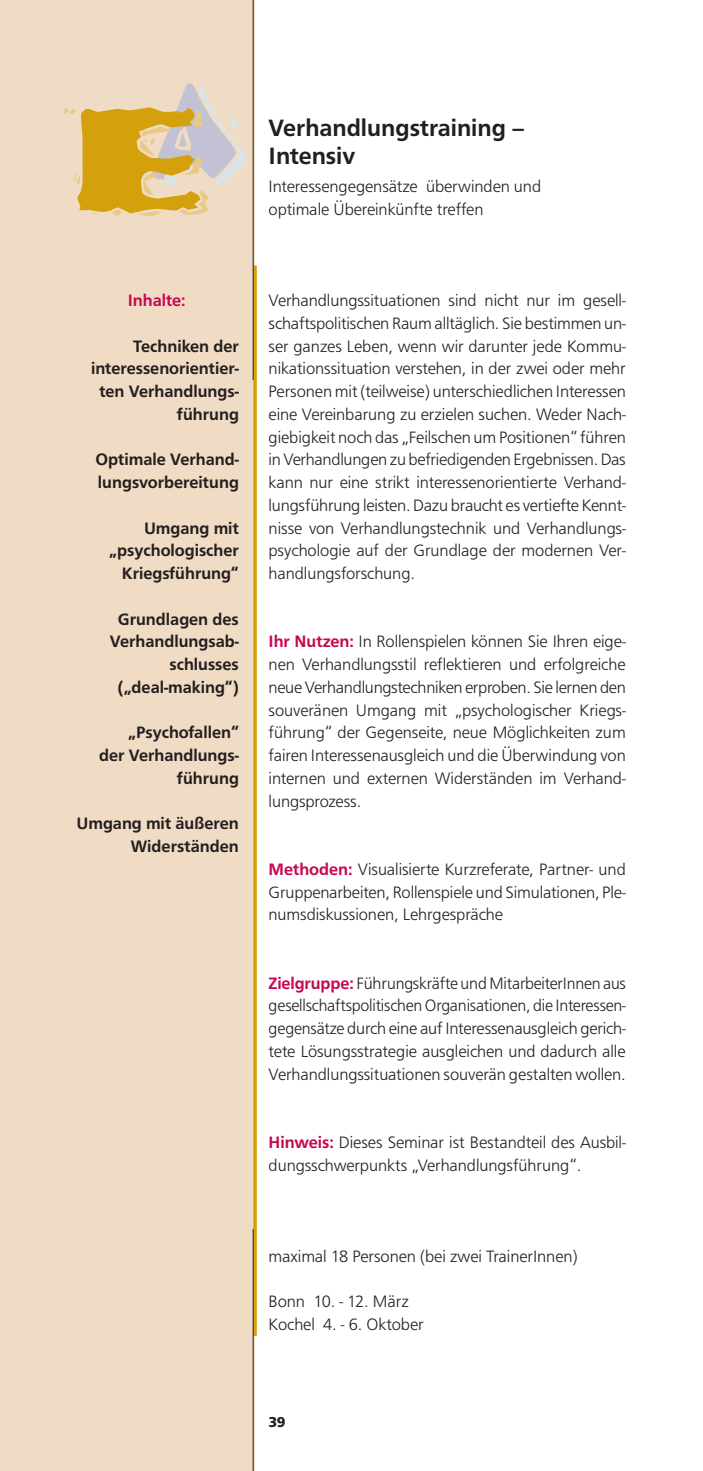
<style>
.page{position:relative;width:703px;height:1471px;background:#fff}
.page>*{position:absolute;margin:0;border:0;box-sizing:border-box;transform-origin:0 0}
.t1{font:500 24.5px/28px "Frutu T Med N18";color:#231f20}
.t2{font:300 17.15px/22.8px "Frutu T Lig N09";letter-spacing:-.005em;color:#231f20;text-align:justify}
.t3{font:500 17.15px/22.8px "Frutu T Med N18";color:#231f20;text-align:right}
.t4{font:500 17.15px "Frutu T Med N18";color:#c70851}
.t5{font:14.88px "Frutu T Bol N09 Bold";color:#231f20}
.s1{font-family:"Frutu T Med N18";font-weight:500;color:#c70851}
</style>
<div class="page">
<div style="left:0;top:0;width:257px;height:1471px;background:#f0dcc4"></div>
<h1 class="t1" style="left:269px;top:116px;width:258px">Verhandlungstraining –<br>Intensiv</h1>
<p class="t2" style="left:269px;top:176px;width:274px">Interessengegensätze überwinden und optimale Übereinkünfte treffen</p>
<p class="t4" style="left:128px;top:293px;width:59px">Inhalte:</p>
<p class="t3" style="left:91px;top:336px;width:149px">Techniken der interessenorientier&shy;ten Verhandlungs&shy;führung</p>
<p class="t3" style="left:95px;top:449px;width:145px;text-align:left">Optimale Verhand&shy;lungsvorbereitung</p>
<p class="t3" style="left:109px;top:518px;width:131px">Umgang mit „psychologischer<br>Kriegsführung“</p>
<p class="t3" style="left:110px;top:609px;width:131px">Grundlagen des<br>Verhandlungsab&shy;schlusses („deal-making“)</p>
<p class="t3" style="left:99px;top:722px;width:141px">„Psychofallen“ der Verhandlungs&shy;führung</p>
<p class="t3" style="left:76px;top:813px;width:164px">Umgang mit äußeren<br>Widerständen</p>
<p class="t2" style="left:269px;top:290px;width:359px">Verhandlungssituationen sind nicht nur im gesell&shy;schaftspolitischen Raum alltäglich. Sie bestimmen un&shy;ser ganzes Leben, wenn wir darunter jede Kommu&shy;nikationssituation verstehen, in der zwei oder mehr Personen mit (teilweise) unterschiedlichen Interessen eine Vereinbarung zu erzielen suchen. Weder Nach&shy;giebigkeit noch das „Feilschen um Positionen“ führen in Verhandlungen zu befriedigenden Ergebnissen. Das kann nur eine strikt interessenorientierte Verhand&shy;lungsführung leisten. Dazu braucht es vertiefte Kennt&shy;nisse von Verhandlungstechnik und Verhandlungs&shy;psychologie auf der Grundlage der modernen Ver&shy;handlungsforschung.</p>
<p class="t2" style="left:269px;top:631px;width:359px"><span class="s1">Ihr Nutzen:</span> In Rollenspielen können Sie Ihren eige&shy;nen Verhandlungsstil reflektieren und erfolgreiche neue Verhandlungstechniken erproben. Sie lernen den souveränen Umgang mit „psychologischer Kriegs&shy;führung“ der Gegenseite, neue Möglichkeiten zum fairen Interessenausgleich und die Überwindung von internen und externen Widerständen im Verhand&shy;lungsprozess.</p>
<p class="t2" style="left:269px;top:859px;width:359px"><span class="s1">Methoden:</span> Visualisierte Kurzreferate, Partner- und Gruppenarbeiten, Rollenspiele und Simulationen, Ple&shy;numsdiskussionen, Lehrgespräche</p>
<p class="t2" style="left:269px;top:973px;width:359px"><span class="s1">Zielgruppe:</span> Führungskräfte und MitarbeiterInnen aus gesellschaftspolitischen Organisationen, die Interessen&shy;gegensätze durch eine auf Interessenausgleich gerich&shy;tete Lösungsstrategie ausgleichen und dadurch alle Verhandlungssituationen souverän gestalten wollen.</p>
<p class="t2" style="left:269px;top:1132px;width:359px"><span class="s1">Hinweis:</span> Dieses Seminar ist Bestandteil des Ausbil&shy;dungsschwerpunkts „Verhandlungsführung“.</p>
<p class="t2" style="left:269px;top:1246px;width:311px">maximal 18 Personen (bei zwei TrainerInnen)</p>
<p class="t2" style="left:269px;top:1291px;width:157px">Bonn 10. - 12. März<br>Kochel 4. - 6. Oktober</p>
<p class="t5" style="left:269px;top:1415px;width:19px">39</p>
</div>
